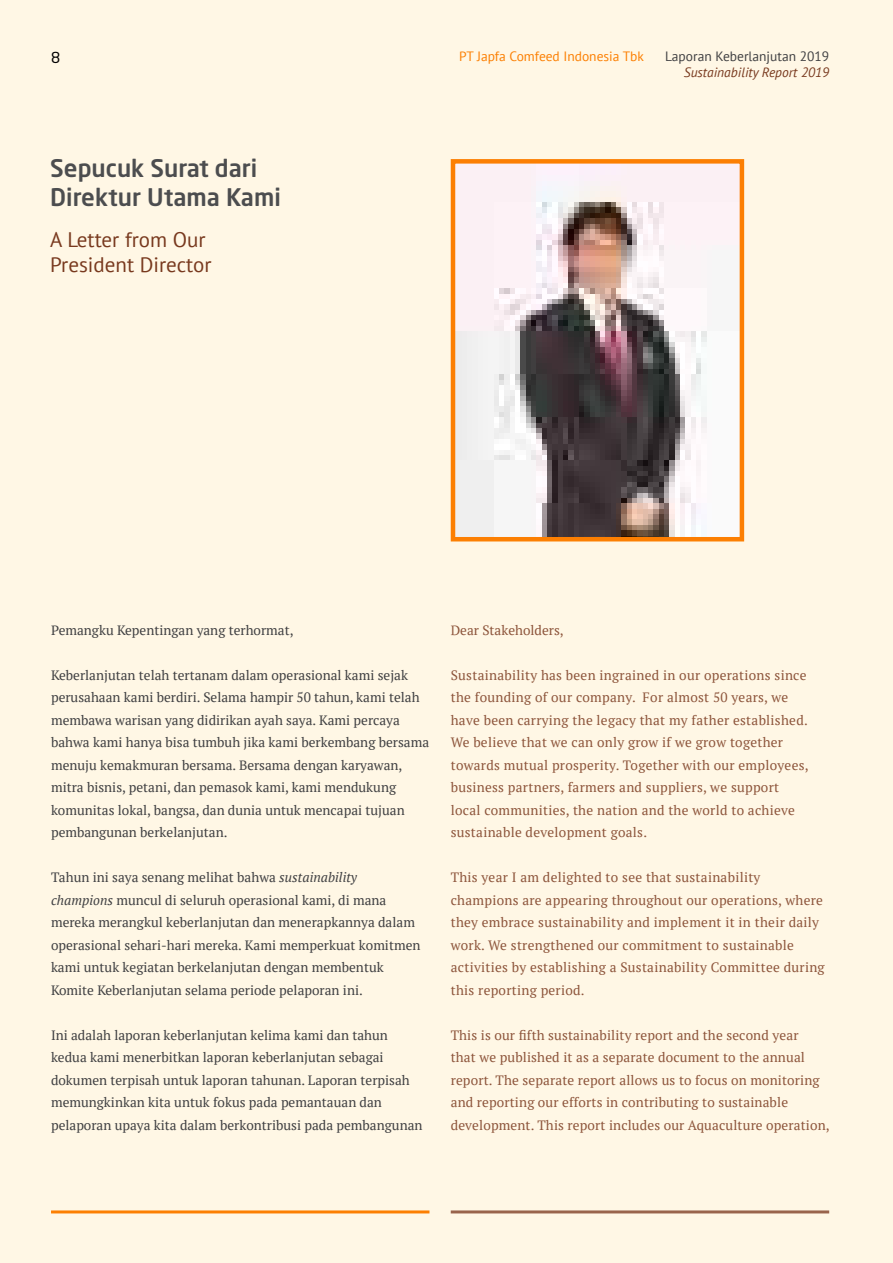
<style>
.page{position:relative;width:893px;height:1263px;background:#fff7e5}
.page>*{position:absolute;margin:0;border:0;box-sizing:border-box;transform-origin:0 0}
.t1{font:500 24px/28.8px "Neo Sans W1 G";color:#4c4d4f}
.t2{font:21px/25.2px "PT Sans";color:#78391e}
.t3{font:15px "Neo Sans W1 G";color:#000}
.t4{font:13.5px/22.5px "PT Serif";color:#404042}
.t5{font:13.5px/22.5px "PT Serif";letter-spacing:.02em;color:#8d553b}
.t6{font:13.5px "PT Sans";color:#fc7f02}
.t7{font:13.5px "PT Sans";color:#404042}
.t8{font:italic 13.5px "PT Sans";color:#78391e}
.t9{font:13.5px "PT Serif";color:#8d553b}
.s1{font-style:italic}
</style>
<div class="page">
<hr style="left:51px;top:1210px;width:378px;height:3px;background:#fc7f02">
<hr style="left:451px;top:1210px;width:378px;height:3px;background:#99644c">
<img style="left:456px;top:164px;width:283px;height:372px">
<div style="left:451px;top:159px;width:293px;height:382px;border:4px solid #fc7f02"></div>
<p class="t3" style="left:51px;top:48px;width:11px">8</p>
<p class="t6" style="left:459px;top:48px;width:186px">PT Japfa Comfeed Indonesia Tbk</p>
<p class="t7" style="left:665px;top:48px;width:165px">Laporan Keberlanjutan 2019</p>
<p class="t8" style="left:684px;top:64px;width:147px">Sustainability Report 2019</p>
<h1 class="t1" style="left:50px;top:154px;width:232px">Sepucuk Surat dari<br>Direktur Utama Kami</h1>
<h2 class="t2" style="left:50px;top:226px;width:163px">A Letter from Our<br>President Director</h2>
<p class="t4" style="left:51px;top:618px;width:244px">Pemangku Kepentingan yang terhormat,</p>
<p class="t4" style="left:51px;top:663px;width:380px">Keberlanjutan telah tertanam dalam operasional kami sejak perusahaan kami berdiri. Selama hampir 50 tahun, kami telah membawa warisan yang didirikan ayah saya. Kami percaya bahwa kami hanya bisa tumbuh jika kami berkembang bersama menuju kemakmuran bersama. Bersama dengan karyawan, mitra bisnis, petani, dan pemasok kami, kami mendukung komunitas lokal, bangsa, dan dunia untuk mencapai tujuan pembangunan berkelanjutan.</p>
<p class="t4" style="left:51px;top:866px;width:371px">Tahun ini saya senang melihat bahwa <span class="s1">sustainability champions</span> muncul di seluruh operasional kami, di mana mereka merangkul keberlanjutan dan menerapkannya dalam operasional sehari-hari mereka. Kami memperkuat komitmen kami untuk kegiatan berkelanjutan dengan membentuk Komite Keberlanjutan selama periode pelaporan ini.</p>
<p class="t4" style="left:51px;top:1023px;width:373px">Ini adalah laporan keberlanjutan kelima kami dan tahun kedua kami menerbitkan laporan keberlanjutan sebagai dokumen terpisah untuk laporan tahunan. Laporan terpisah memungkinkan kita untuk fokus pada pemantauan dan pelaporan upaya kita dalam berkontribusi pada pembangunan</p>
<p class="t9" style="left:451px;top:621px;width:115px">Dear Stakeholders,</p>
<p class="t5" style="left:451px;top:663px;width:359px">Sustainability has been ingrained in our operations since the founding of our company. For almost 50 years, we have been carrying the legacy that my father established.<br>We believe that we can only grow if we grow together towards mutual prosperity. Together with our employees, business partners, farmers and suppliers, we support local communities, the nation and the world to achieve sustainable development goals.</p>
<p class="t5" style="left:451px;top:866px;width:375px">This year I am delighted to see that sustainability champions are appearing throughout our operations, where they embrace sustainability and implement it in their daily work. We strengthened our commitment to sustainable activities by establishing a Sustainability Committee during this reporting period.</p>
<p class="t5" style="left:451px;top:1023px;width:380px">This is our fifth sustainability report and the second year<br>that we published it as a separate document to the annual report. The separate report allows us to focus on monitoring and reporting our efforts in contributing to sustainable development. This report includes our Aquaculture operation,</p>
</div>
